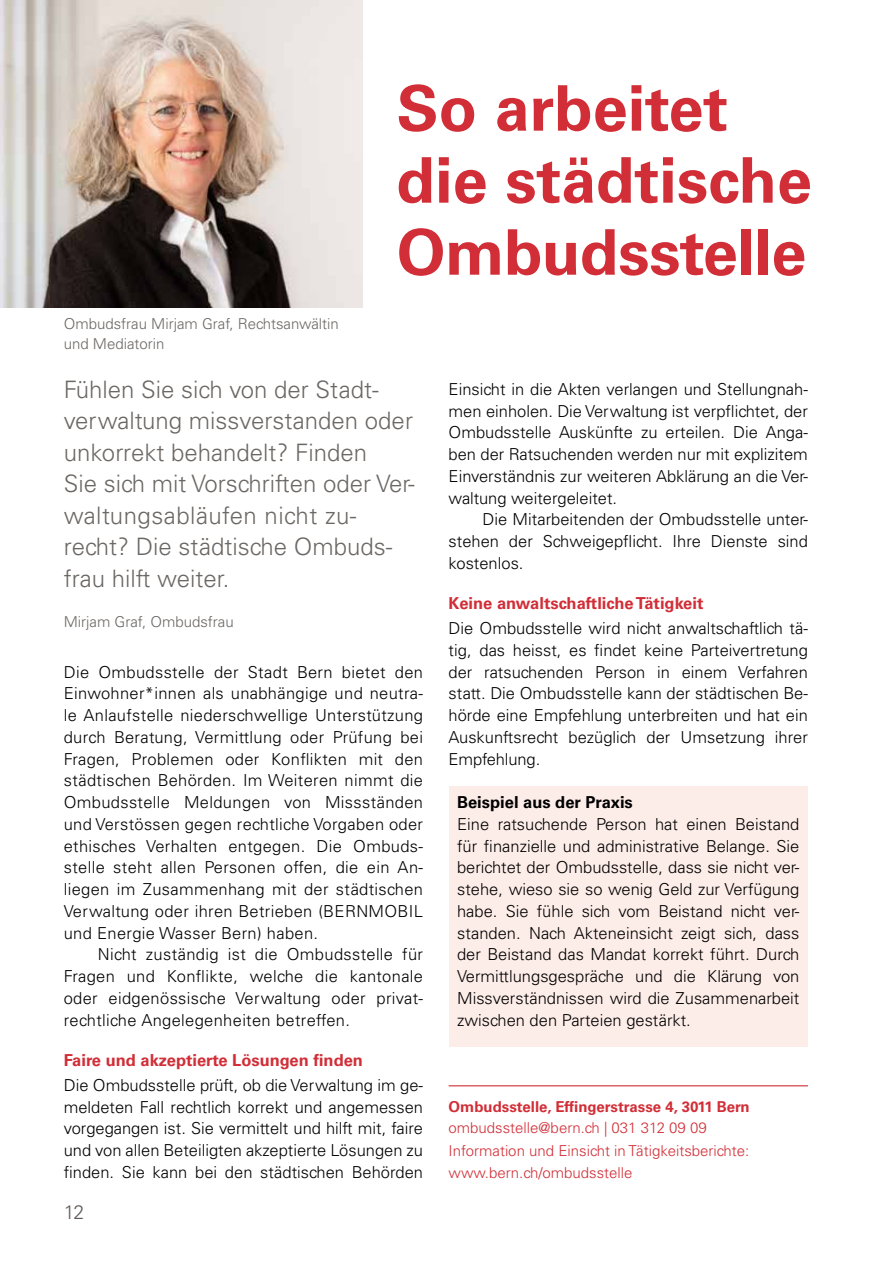
<style>
.page{position:relative;width:893px;height:1263px;background:#fff}
.page>*{position:absolute;margin:0;border:0;box-sizing:border-box;transform-origin:0 0}
.t1{font:700 63px/72px "Univers LT Std";color:#d12e37}
.t2{font:300 24px/31.5px "Univers LT Std";color:#6b6764}
.t3{font:300 19.5px "Univers LT Std";color:#615c58}
.t4{font:300 16.5px/21.8px "Univers LT Std";color:#000;text-align:justify}
.t5{font:700 16.5px "Univers LT Std";color:#d12e37}
.t6{font:700 16.5px "Univers LT Std";color:#000}
.t7{font:300 15px/23.2px "Univers LT Std";color:#d12e37}
.t8{font:300 15px/20.2px "Univers LT Std";color:#6b6764}
.t9{font:700 15px "Univers LT Std";color:#d12e37}
</style>
<div class="page">
<div style="left:449px;top:786px;width:359px;height:261px;background:#fdede8"></div>
<hr style="left:449px;top:1085px;width:359px;height:1px;background:#d12e37">
<img style="left:0;top:0;width:363px;height:308px">
<p class="t8" style="left:64px;top:313px;width:277px">Ombudsfrau Mirjam Graf, Rechtsanwältin und Mediatorin</p>
<h1 class="t1" style="left:397px;top:73px;width:417px">So arbeitet die städtische<br>Ombudsstelle</h1>
<h2 class="t2" style="left:64px;top:374px;width:352px">Fühlen Sie sich von der Stadt&shy;verwaltung missverstanden oder unkorrekt behandelt? Finden<br>Sie sich mit Vorschriften oder Ver&shy;waltungsabläufen nicht zu&shy;recht? Die städtische Ombuds&shy;frau hilft weiter.</h2>
<p class="t8" style="left:64px;top:612px;width:172px">Mirjam Graf, Ombudsfrau</p>
<p class="t4" style="left:64px;top:661px;width:361px">Die Ombudsstelle der Stadt Bern bietet den Einwohner*innen als unabhängige und neutra&shy;le Anlaufstelle niederschwellige Unterstützung durch Beratung, Vermittlung oder Prüfung bei Fragen, Problemen oder Konflikten mit den städtischen Behörden. Im Weiteren nimmt die Ombudsstelle Meldungen von Missständen und Verstössen gegen rechtliche Vorgaben oder ethisches Verhalten entgegen. Die Ombuds&shy;stelle steht allen Personen offen, die ein An&shy;liegen im Zusammenhang mit der städtischen Verwaltung oder ihren Betrieben (BERNMOBIL und Energie Wasser Bern) haben.</p>
<p class="t4" style="left:64px;top:944px;width:361px;text-indent:34px">Nicht zuständig ist die Ombudsstelle für Fragen und Konflikte, welche die kantonale oder eidgenössische Verwaltung oder privat&shy;rechtliche Angelegenheiten betreffen.</p>
<p class="t5" style="left:64px;top:1051px;width:301px">Faire und akzeptierte Lösungen finden</p>
<p class="t4" style="left:64px;top:1074px;width:361px">Die Ombudsstelle prüft, ob die Verwaltung im ge&shy;meldeten Fall rechtlich korrekt und angemessen vorgegangen ist. Sie vermittelt und hilft mit, faire und von allen Beteiligten akzeptierte Lösungen zu finden. Sie kann bei den städtischen Behörden</p>
<p class="t3" style="left:64px;top:1200px;width:22px">12</p>
<p class="t4" style="left:449px;top:378px;width:361px">Einsicht in die Akten verlangen und Stellungnah&shy;men einholen. Die Verwaltung ist verpflichtet, der Ombudsstelle Auskünfte zu erteilen. Die Anga&shy;ben der Ratsuchenden werden nur mit explizitem Einverständnis zur weiteren Abklärung an die Ver&shy;waltung weitergeleitet.</p>
<p class="t4" style="left:449px;top:509px;width:361px;text-indent:34px">Die Mitarbeitenden der Ombudsstelle unter&shy;stehen der Schweigepflicht. Ihre Dienste sind kostenlos.</p>
<p class="t5" style="left:449px;top:594px;width:256px">Keine anwaltschaftliche Tätigkeit</p>
<p class="t4" style="left:449px;top:617px;width:361px">Die Ombudsstelle wird nicht anwaltschaftlich tä&shy;tig, das heisst, es findet keine Parteivertretung der ratsuchenden Person in einem Verfahren statt. Die Ombudsstelle kann der städtischen Be&shy;hörde eine Empfehlung unterbreiten und hat ein Auskunftsrecht bezüglich der Umsetzung ihrer Empfehlung.</p>
<p class="t6" style="left:457px;top:793px;width:177px">Beispiel aus der Praxis</p>
<p class="t4" style="left:457px;top:813px;width:344px">Eine ratsuchende Person hat einen Beistand für finanzielle und administrative Belange. Sie berichtet der Ombudsstelle, dass sie nicht ver&shy;stehe, wieso sie so wenig Geld zur Verfügung habe. Sie fühle sich vom Beistand nicht ver&shy;standen. Nach Akteneinsicht zeigt sich, dass der Beistand das Mandat korrekt führt. Durch Vermittlungsgespräche und die Klärung von Missverständnissen wird die Zusammenarbeit zwischen den Parteien gestärkt.</p>
<p class="t9" style="left:449px;top:1098px;width:303px">Ombudsstelle, Effingerstrasse 4, 3011 Bern</p>
<p class="t7" style="left:449px;top:1116px;width:302px">ombudsstelle@bern.ch | 031 312 09 09<br>Information und Einsicht in Tätigkeitsberichte:</p>
<p class="t7" style="left:449px;top:1161px;width:186px">www.bern.ch/ombudsstelle</p>
</div>
